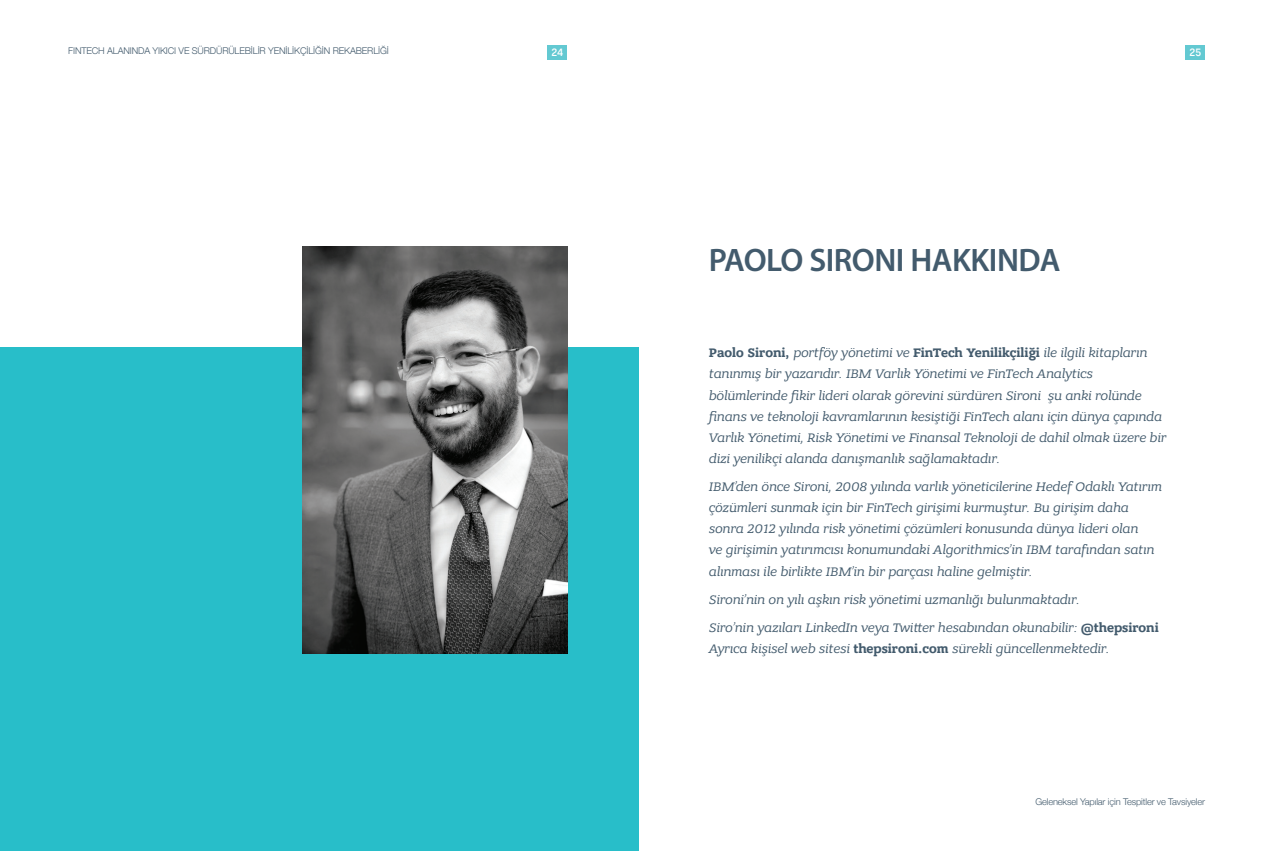
<style>
.page{position:relative;width:1276px;height:851px;background:#fff}
.page>*{position:absolute;margin:0;border:0;box-sizing:border-box;transform-origin:0 0}
.t1{font:600 32.62px "Myriad Pro";letter-spacing:-.015em;color:#435b6d}
.t2{font:italic 13.12px/21.1px "Bandera Pro";color:#435b6d}
.t3{font:500 11.25px "Ciutadella";color:#fff}
.t4{font:300 9.25px "Helvetica Neue";letter-spacing:-.015em;color:#435b6d}
.s1{font-weight:700;font-style:normal}
</style>
<div class="page">
<div style="left:547px;top:45px;width:20px;height:15px;background:#63c9d2"></div>
<div style="left:1185px;top:45px;width:20px;height:15px;background:#63c9d2"></div>
<div style="left:0;top:347px;width:638px;height:503px;background:#28bec9"></div>
<img style="left:302px;top:246px;width:265px;height:407px">
<p class="t4" style="left:68px;top:44px;width:322px">FINTECH ALANINDA YIKICI VE SÜRDÜRÜLEBİLİR YENİLİKÇİLİĞİN REKABERLİĞİ</p>
<p class="t3" style="left:551px;top:46px;width:13px">24</p>
<p class="t3" style="left:1189px;top:46px;width:13px">25</p>
<p class="t1" style="left:709px;top:239px;width:353px">PAOLO SIRONI HAKKINDA</p>
<p class="t2" style="left:709px;top:342px;width:459px"><span class="s1">Paolo Sironi,</span> portföy yönetimi ve <span class="s1">FinTech Yenilikçiliği</span> ile ilgili kitapların tanınmış bir yazarıdır. IBM Varlık Yönetimi ve FinTech Analytics bölümlerinde fikir lideri olarak görevini sürdüren Sironi şu anki rolünde finans ve teknoloji kavramlarının kesiştiği FinTech alanı için dünya çapında Varlık Yönetimi, Risk Yönetimi ve Finansal Teknoloji de dahil olmak üzere bir dizi yenilikçi alanda danışmanlık sağlamaktadır.</p>
<p class="t2" style="left:709px;top:476px;width:454px">IBM’den önce Sironi, 2008 yılında varlık yöneticilerine Hedef Odaklı Yatırım çözümleri sunmak için bir FinTech girişimi kurmuştur. Bu girişim daha sonra 2012 yılında risk yönetimi çözümleri konusunda dünya lideri olan<br>ve girişimin yatırımcısı konumundaki Algorithmics’in IBM tarafından satın alınması ile birlikte IBM’in bir parçası haline gelmiştir.</p>
<p class="t2" style="left:709px;top:589px;width:372px">Sironi’nin on yılı aşkın risk yönetimi uzmanlığı bulunmaktadır.</p>
<p class="t2" style="left:709px;top:617px;width:451px">Siro’nin yazıları LinkedIn veya Twitter hesabından okunabilir: <span class="s1">@thepsironi<br></span>Ayrıca kişisel web sitesi <span class="s1">thepsironi.com</span> sürekli güncellenmektedir.</p>
<p class="t4" style="left:1035px;top:794px;width:171px">Geleneksel Yapılar için Tespitler ve Tavsiyeler</p>
</div>
